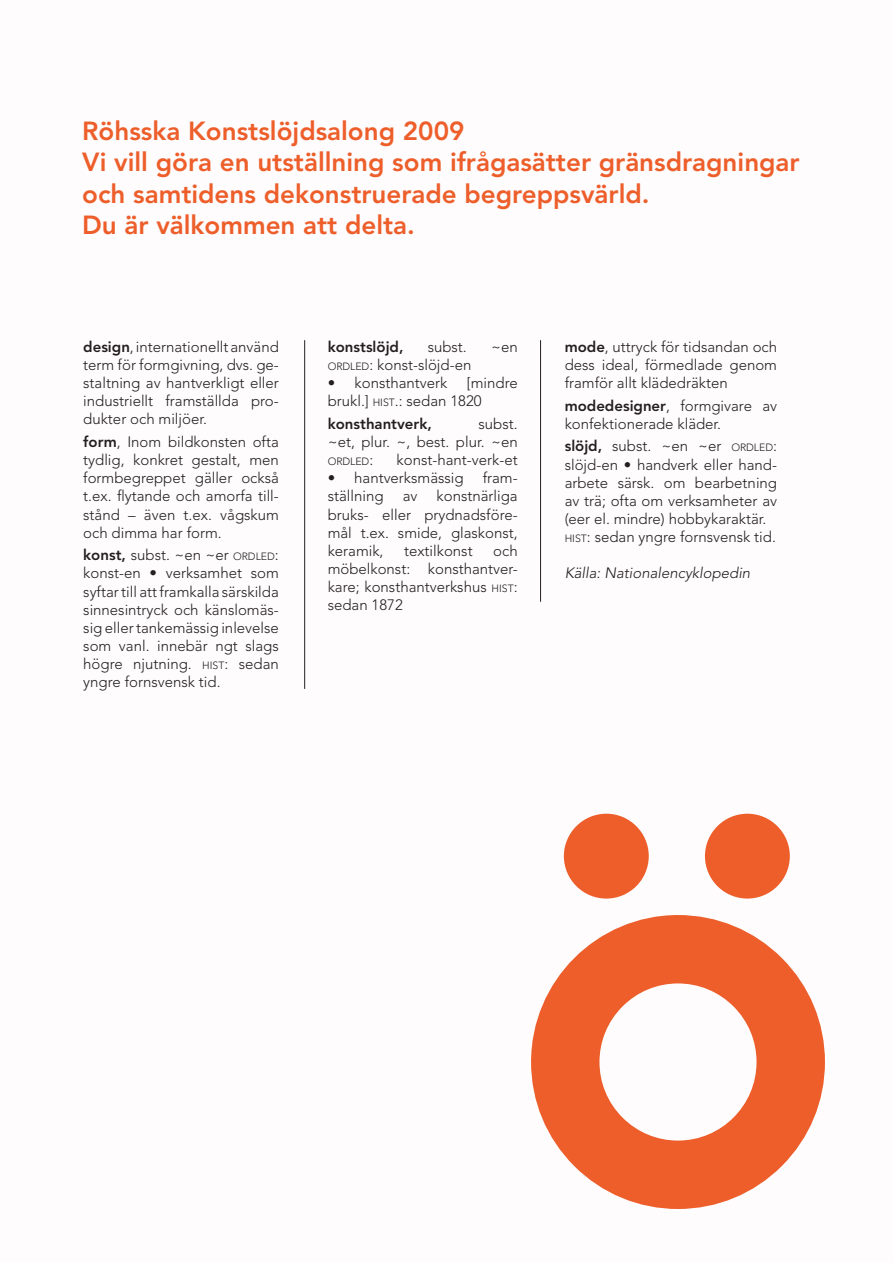
<style>
.page{position:relative;width:893px;height:1263px;background:#fff}
.page>*{position:absolute;margin:0;border:0;box-sizing:border-box;transform-origin:0 0}
.t1{font:800 25.95px/31.2px "Avenir LT Std";color:#ed5e2a}
.t2{font:300 15px/18.1px "Avenir LT Std";color:#231f20;text-align:justify}
.t3{font:italic 300 15px "Avenir LT Std";color:#231f20}
.t4{font:800 15px "Avenir LT Std";color:#231f20}
.t5{font:300 10.5px "Avenir LT Std";color:#231f20}
.s1{font-weight:800}
.s2{font-size:10.5px}
.s3{font-style:inherit}
.s4{font-size:15px}
</style>
<div class="page">
<div style="left:564px;top:814px;width:85px;height:84px;background:#ed5e2a;border-radius:50%"></div>
<div style="left:705px;top:814px;width:85px;height:84px;background:#ed5e2a;border-radius:50%"></div>
<svg style="left:531px;top:915px;width:294px;height:294px;fill:#ed5e2a"></svg>
<hr style="left:304px;top:340px;width:1px;height:349px;background:#231f20">
<hr style="left:540px;top:340px;width:1px;height:262px;background:#231f20">
<h1 class="t1" style="left:82px;top:116px;width:719px">Röhsska Konstslöjdsalong 2009<br>Vi vill göra en utställning som ifrågasätter gränsdragningar och samtidens dekonstruerade begreppsvärld.<br>Du är välkommen att delta.</h1>
<p class="t2" style="left:83px;top:337px;width:197px"><span class="s1">design</span>, internationellt använd term för formgivning, dvs. ge&shy;staltning av hantverkligt eller industriellt framställda pro&shy;dukter och miljöer.</p>
<p class="t2" style="left:83px;top:433px;width:197px"><span class="s1">form</span>, Inom bildkonsten ofta tydlig, konkret gestalt, men formbegreppet gäller också t.ex. flytande och amorfa till&shy;stånd – även t.ex. vågskum och dimma har form.</p>
<p class="t2" style="left:83px;top:546px;width:197px"><span class="s1">konst,</span> subst. ~en ~er <span class="s2">ORDLED</span>: konst-en • verksamhet som syftar till att framkalla särskilda sinnesintryck och känslomäs&shy;sig eller tankemässig inlevelse som vanl. innebär ngt slags högre njutning. <span class="s2">HIST</span><span class="s3">:</span> sedan yngre fornsvensk tid.</p>
<p class="t4" style="left:328px;top:337px;width:77px">konstslöjd,</p>
<p class="t2" style="left:428px;top:337px;width:41px">subst.</p>
<p class="t2" style="left:491px;top:337px;width:28px">~en</p>
<p class="t2" style="left:328px;top:355px;width:145px"><span class="s2">ORDLED</span>: konst-slöjd-en</p>
<p class="t2" style="left:328px;top:374px;width:121px">• konsthantverk</p>
<p class="t2" style="left:328px;top:374px;width:192px;text-indent:139px">[mindre brukl.] <span class="s2">HIST</span>.: sedan 1820</p>
<p class="t4" style="left:328px;top:415px;width:106px">konsthantverk,</p>
<p class="t2" style="left:328px;top:414px;width:192px;text-align:right">subst.<br>~et, plur. ~, best. plur. ~en</p>
<p class="t5" style="left:328px;top:455px;width:47px">ORDLED<span class="s4">:</span></p>
<p class="t2" style="left:397px;top:451px;width:123px">konst-hant-verk-et</p>
<p class="t2" style="left:328px;top:469px;width:137px">• hantverksmässig</p>
<p class="t2" style="left:483px;top:469px;width:36px">fram-</p>
<p class="t2" style="left:328px;top:487px;width:57px">ställning</p>
<p class="t2" style="left:403px;top:487px;width:16px">av</p>
<p class="t2" style="left:328px;top:487px;width:192px;text-indent:109px">konstnärliga bruks- eller prydnadsföre&shy;mål t.ex. smide, glaskonst, keramik,</p>
<p class="t2" style="left:328px;top:542px;width:192px;text-indent:166px">och möbelkonst: konsthantver&shy;kare; konsthantverkshus <span class="s2">HIST</span>: sedan 1872</p>
<p class="t2" style="left:404px;top:542px;width:70px">textilkonst</p>
<p class="t2" style="left:565px;top:337px;width:214px"><span class="s1">mode</span>, uttryck för tidsandan och dess ideal, förmedlade genom framför allt klädedräkten</p>
<p class="t2" style="left:565px;top:396px;width:214px"><span class="s1">modedesigner</span>, formgivare av konfektionerade kläder.</p>
<p class="t2" style="left:565px;top:437px;width:214px;text-align:left"><span class="s1">slöjd,</span> subst. ~en ~er <span class="s2">ORDLED</span>: slöjd-en • handverk eller hand&shy;arbete särsk. om bearbetning av trä; ofta om verksamheter av (eer el. mindre) hobbykaraktär.<br><span class="s2">HIST</span><span class="s3">:</span> sedan yngre fornsvensk tid.</p>
<p class="t3" style="left:565px;top:564px;width:187px">Källa: Nationalencyklopedin</p>
</div>
